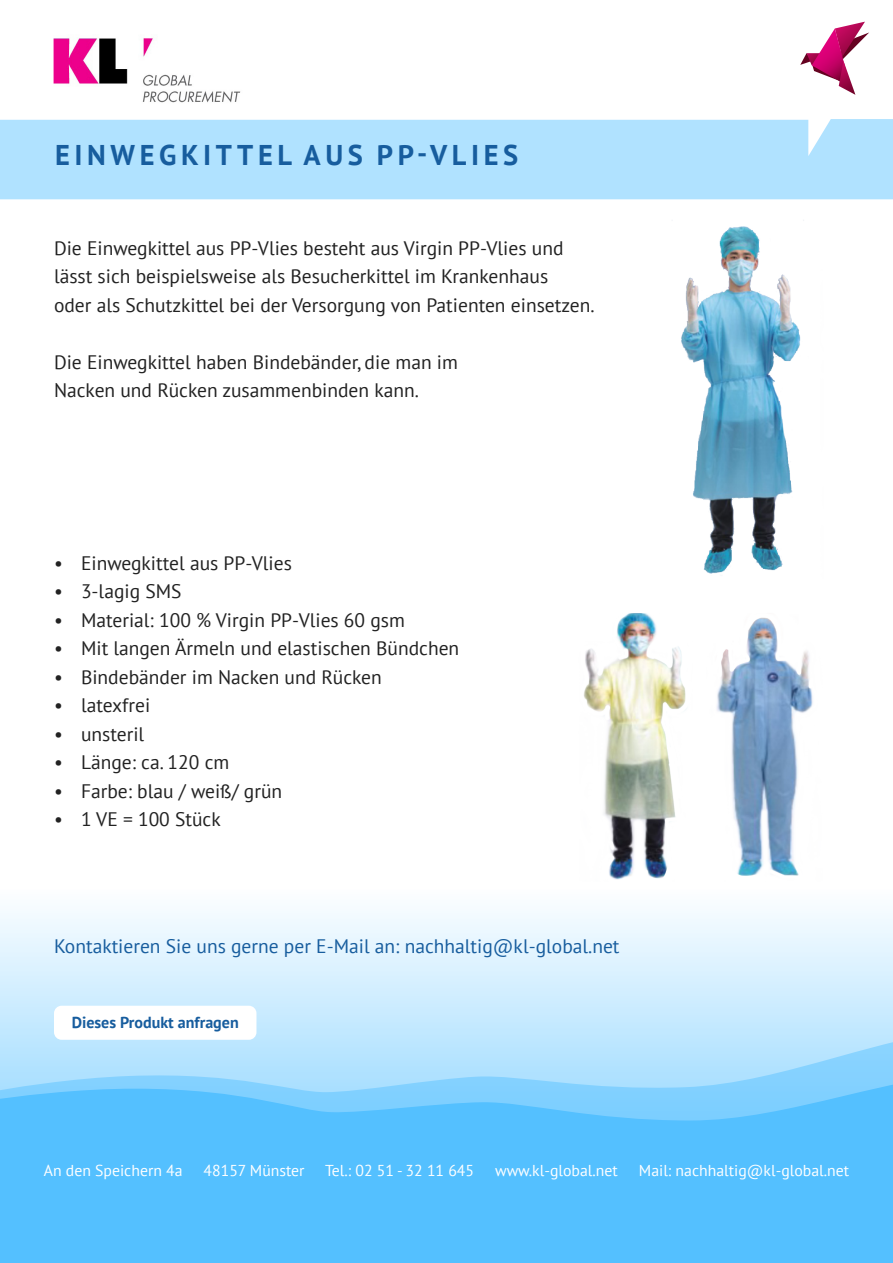
<style>
.page{position:relative;width:893px;height:1263px;background:#fff}
.page>*{position:absolute;margin:0;border:0;box-sizing:border-box;transform-origin:0 0}
.headline{font:700 28.5px "PT Sans";letter-spacing:.16em;color:#175d9e}
.einleitung{font:19.5px "PT Sans";color:#222}
.einleitung-2{font:19.5px "PT Sans";color:#175d9e}
.einleitung-3{font:700 16.05px "PT Sans";color:#175d9e}
.t1{font:15.75px "PT Sans";color:#fff}
</style>
<div class="page">
<img style="left:53px;top:38px;width:188px;height:65px">
<svg style="left:800px;top:22px;width:69px;height:73px"></svg>
<svg style="left:0;top:911px;width:893px;height:113px"></svg>
<div style="left:0;top:119px;width:893px;height:80px;background:#b0e2ff"></div>
<img style="left:584px;top:613px;width:229px;height:267px">
<img style="left:681px;top:220px;width:123px;height:354px">
<div style="left:54px;top:1006px;width:202px;height:34px;background:#fff;border-radius:8px"></div>
<svg style="left:0;top:1024px;width:893px;height:239px;fill:#54c0ff"></svg>
<p class="headline" style="left:55px;top:136px;width:465px">EINWEGKITTEL AUS PP-VLIES</p>
<p class="einleitung" style="left:54px;top:235px;width:511px">Die Einwegkittel aus PP-Vlies besteht aus Virgin PP-Vlies und</p>
<p class="einleitung" style="left:54px;top:264px;width:496px">lässt sich beispielsweise als Besucherkittel im Krankenhaus</p>
<p class="einleitung" style="left:54px;top:292px;width:542px">oder als Schutzkittel bei der Versorgung von Patienten einsetzen.</p>
<p class="einleitung" style="left:54px;top:349px;width:405px">Die Einwegkittel haben Bindebänder, die man im</p>
<p class="einleitung" style="left:54px;top:378px;width:366px">Nacken und Rücken zusammenbinden kann.</p>
<p class="einleitung" style="left:54px;top:550px;width:239px">• Einwegkittel aus PP-Vlies</p>
<p class="einleitung" style="left:54px;top:579px;width:129px">• 3-lagig SMS</p>
<p class="einleitung" style="left:54px;top:607px;width:352px">• Material: 100 % Virgin PP-Vlies 60 gsm</p>
<p class="einleitung" style="left:54px;top:636px;width:407px">• Mit langen Ärmeln und elastischen Bündchen</p>
<p class="einleitung" style="left:54px;top:664px;width:329px">• Bindebänder im Nacken und Rücken</p>
<p class="einleitung" style="left:54px;top:693px;width:98px">• latexfrei</p>
<p class="einleitung" style="left:54px;top:721px;width:92px">• unsteril</p>
<p class="einleitung" style="left:54px;top:750px;width:177px">• Länge: ca. 120 cm</p>
<p class="einleitung" style="left:54px;top:778px;width:230px">• Farbe: blau / weiß/ grün</p>
<p class="einleitung" style="left:54px;top:807px;width:168px">• 1 VE = 100 Stück</p>
<p class="einleitung-2" style="left:54px;top:934px;width:567px">Kontaktieren Sie uns gerne per E-Mail an: nachhaltig@kl-global.net</p>
<p class="einleitung-3" style="left:72px;top:1011px;width:169px">Dieses Produkt anfragen</p>
<p class="t1" style="left:44px;top:1160px;width:140px">An den Speichern 4a</p>
<p class="t1" style="left:204px;top:1160px;width:102px">48157 Münster</p>
<p class="t1" style="left:325px;top:1160px;width:150px">Tel.: 02 51 - 32 11 645</p>
<p class="t1" style="left:495px;top:1160px;width:124px">www.kl-global.net</p>
<p class="t1" style="left:639px;top:1160px;width:212px">Mail: nachhaltig@kl-global.net</p>
</div>
